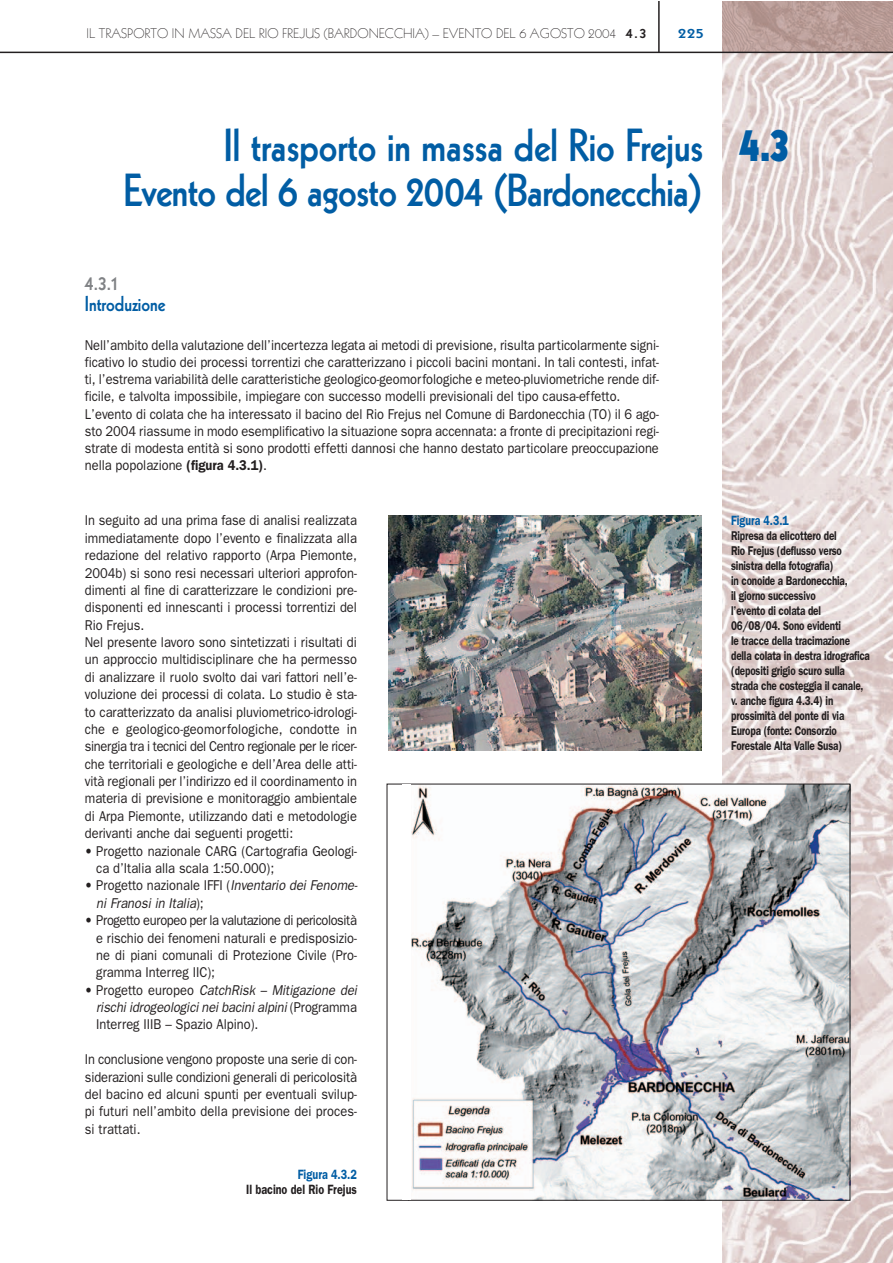
<style>
.page{position:relative;width:893px;height:1263px;background:#fff}
.page>*{position:absolute;margin:0;border:0;box-sizing:border-box;transform-origin:0 0}
.t1{font:800 45px/45px "Kabel";letter-spacing:-.015em;color:#015da4;scale:.9 1}
.t2{font:800 21px "Kabel";color:#015da4;scale:.9 1}
.t3{font:800 21px "Kabel";color:#808285;scale:.9 1}
.t4{font:800 15px "Kabel";color:#015da4;scale:1.2 1}
.t5{font:14.25px/17.4px "Franklin Gothic";color:#231f20;scale:.9 1}
.t6{font:italic 14.25px/17.4px "Franklin Gothic";color:#231f20;scale:.9 1}
.t7{font:300 13.5px "Kabel";letter-spacing:.005em;color:#231f20}
.t8{font:600 13.5px "Franklin Gothic";color:#231f20;scale:.8 1}
.t9{font:600 13.5px "Franklin Gothic";color:#015da4;scale:.78 1}
.t10{font:600 13.5px "Franklin Gothic";color:#015da4;scale:.8 1}
.t11{font:600 12.75px/15px "Franklin Gothic";letter-spacing:-.02em;color:#231f20;scale:.78 1}
.s1{font-weight:800;font-size:15px}
.s2{font-weight:900}
.s3{font-weight:600}
.s4{font-style:normal}
</style>
<div class="page">
<img style="left:723px;top:53px;width:170px;height:1210px">
<svg style="left:723px;top:1px;width:170px;height:51px;background:#b79b96"></svg>
<hr style="left:0;top:52px;width:893px;height:1px;background:#231f20">
<hr style="left:658px;top:1px;width:2px;height:51px;background:#231f20">
<img style="left:388px;top:515px;width:313px;height:235px">
<img style="left:411px;top:786px;width:437px;height:412px">
<p class="t7" style="left:87px;top:28px;width:561px">IL TRASPORTO IN MASSA DEL RIO FREJUS (BARDONECCHIA) – EVENTO DEL 6 AGOSTO 2004 <span class="s1">4.3</span></p>
<p class="t4" style="left:678px;top:27px;width:22px">225</p>
<h1 class="t1" style="left:124px;top:126px;width:740px;text-indent:100px">Il trasporto in massa del Rio Frejus <span class="s2">4.3<br></span>Evento del 6 agosto 2004 (Bardonecchia)</h1>
<h2 class="t3" style="left:85px;top:275px;width:38px">4.3.1</h2>
<h2 class="t2" style="left:85px;top:296px;width:91px">Introduzione</h2>
<p class="t5" style="left:85px;top:337px;width:639px">Nell’ambito della valutazione dell’incertezza legata ai metodi di previsione, risulta particolarmente signi&shy;ficativo lo studio dei processi torrentizi che caratterizzano i piccoli bacini montani. In tali contesti, infat&shy;ti, l’estrema variabilità delle caratteristiche geologico-geomorfologiche e meteo-pluviometriche rende dif&shy;ficile, e talvolta impossibile, impiegare con successo modelli previsionali del tipo causa-effetto.<br>L’evento di colata che ha interessato il bacino del Rio Frejus nel Comune di Bardonecchia (TO) il 6 ago&shy;sto 2004 riassume in modo esemplificativo la situazione sopra accennata: a fronte di precipitazioni regi&shy;strate di modesta entità si sono prodotti effetti dannosi che hanno destato particolare preoccupazione nella popolazione <span class="s3">(figura 4.3.1)</span>.</p>
<p class="t5" style="left:85px;top:513px;width:304px">In seguito ad una prima fase di analisi realizzata immediatamente dopo l’evento e finalizzata alla redazione del relativo rapporto (Arpa Piemonte, 2004b) si sono resi necessari ulteriori approfon&shy;dimenti al fine di caratterizzare le condizioni pre&shy;disponenti ed innescanti i processi torrentizi del Rio Frejus.<br>Nel presente lavoro sono sintetizzati i risultati di un approccio multidisciplinare che ha permesso di analizzare il ruolo svolto dai vari fattori nell’e&shy;voluzione dei processi di colata. Lo studio è sta&shy;to caratterizzato da analisi pluviometrico-idrologi&shy;che e geologico-geomorfologiche, condotte in sinergia tra i tecnici del Centro regionale per le ricer&shy;che territoriali e geologiche e dell’Area delle atti&shy;vità regionali per l’indirizzo ed il coordinamento in materia di previsione e monitoraggio ambientale di Arpa Piemonte, utilizzando dati e metodologie derivanti anche dai seguenti progetti:</p>
<p class="t5" style="left:96px;top:843px;width:291px;text-indent:-11px">• Progetto nazionale CARG (Cartografia Geologi&shy;ca d’Italia alla scala 1:50.000);</p>
<p class="t6" style="left:96px;top:878px;width:294px;text-indent:-11px"><span class="s4">• Progetto nazionale IFFI (</span>Inventario dei Fenome&shy;ni Franosi in Italia<span class="s4">) ;</span></p>
<p class="t5" style="left:96px;top:913px;width:291px;text-align:justify;text-indent:-11px">• Progetto europeo per la valutazione di pericolosità e rischio dei fenomeni naturali e predisposizio&shy;ne di piani comunali di Protezione Civile (Pro&shy;gramma Interreg IIC);</p>
<p class="t6" style="left:96px;top:982px;width:294px;text-indent:-11px"><span class="s4">• P r o ge tt o e u r o p e o</span> CatchRisk – Mitigazione dei rischi idrogeologici nei bacini alpini <span class="s4">( P r o g r a m m a<br>Interreg IIIB – Spazio Alpino).</span></p>
<p class="t5" style="left:85px;top:1052px;width:304px;text-align:justify">In conclusione vengono proposte una serie di con&shy;siderazioni sulle condizioni generali di pericolosità del bacino ed alcuni spunti per eventuali svilup&shy;pi futuri nell’ambito della previsione dei proces&shy;si trattati.</p>
<p class="t10" style="left:298px;top:1169px;width:75px">Figura 4.3.2</p>
<p class="t8" style="left:246px;top:1184px;width:140px">Il bacino del Rio Frejus</p>
<p class="t9" style="left:731px;top:516px;width:75px">Figura 4.3.1</p>
<p class="t11" style="left:731px;top:529px;width:179px">Ripresa da elicottero del<br>Rio Frejus (deflusso verso sinistra della fotografia)<br>in conoide a Bardonecchia,<br>il giorno successivo<br>l’evento di colata del<br>06/08/04. Sono evidenti<br>le tracce della tracimazione della colata in destra idrografica (depositi grigio scuro sulla strada che costeggia il canale, v. anche figura 4.3.4) in prossimità del ponte di via<br>Europa (fonte: Consorzio<br>Forestale Alta Valle Susa)</p>
</div>
